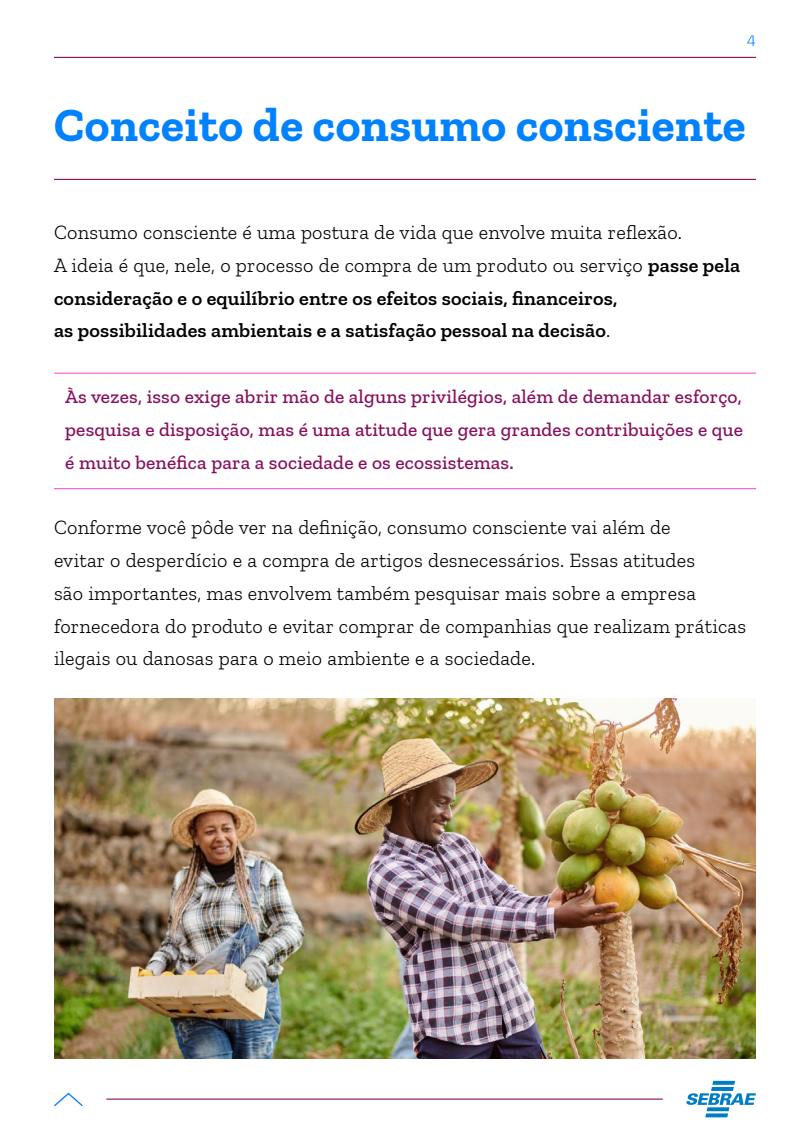
<style>
.page{position:relative;width:810px;height:1140px;background:#fff}
.page>*{position:absolute;margin:0;border:0;box-sizing:border-box;transform-origin:0 0}
.t1{font:700 47.25px "Zilla Slab";letter-spacing:.01em;color:#0082ff}
.t2{font:300 20.25px/32.8px "Zilla Slab";letter-spacing:.01em;color:#000}
.t3{font:600 20.25px/32.8px "Zilla Slab";letter-spacing:.01em;color:#000}
.t4{font:500 19.5px/32.8px "Zilla Slab";letter-spacing:.01em;color:#870f5d;text-align:justify}
.t5{font:300 16.5px "Zilla Slab";color:#0082ff}
.s1{font-weight:300}
</style>
<div class="page">
<svg style="left:54px;top:1092px;width:29px;height:15px"></svg>
<hr style="left:54px;top:57px;width:702px;height:1px;background:#870f5d">
<hr style="left:106px;top:1099px;width:557px;height:1px;background:#870f5d">
<hr style="left:54px;top:179px;width:702px;height:1px;background:#870f5d">
<hr style="left:54px;top:373px;width:702px;height:1px;background:#f756d2">
<hr style="left:54px;top:488px;width:702px;height:1px;background:#f756d2">
<img style="left:54px;top:698px;width:702px;height:361px">
<svg style="left:686px;top:1081px;width:70px;height:36px"></svg>
<p class="t5" style="left:747px;top:29px;width:10px">4</p>
<h1 class="t1" style="left:54px;top:98px;width:693px">Conceito de consumo consciente</h1>
<p class="t3" style="left:54px;top:216px;width:688px"><span class="s1">Consumo consciente é uma postura de vida que envolve muita reflexão.<br>A ideia é que, nele, o processo de compra de um produto ou serviço</span> passe pela consideração e o equilíbrio entre os efeitos sociais, financeiros,<br>as possibilidades ambientais e a satisfação pessoal na decisão<span class="s1">.</span></p>
<p class="t4" style="left:65px;top:380px;width:679px">Às vezes, isso exige abrir mão de alguns privilégios, além de demandar esforço, pesquisa e disposição, mas é uma atitude que gera grandes contribuições e que é muito benéfica para a sociedade e os ecossistemas.</p>
<p class="t2" style="left:54px;top:511px;width:694px">Conforme você pôde ver na definição, consumo consciente vai além de<br>evitar o desperdício e a compra de artigos desnecessários. Essas atitudes<br>são importantes, mas envolvem também pesquisar mais sobre a empresa fornecedora do produto e evitar comprar de companhias que realizam práticas ilegais ou danosas para o meio ambiente e a sociedade.</p>
</div>
